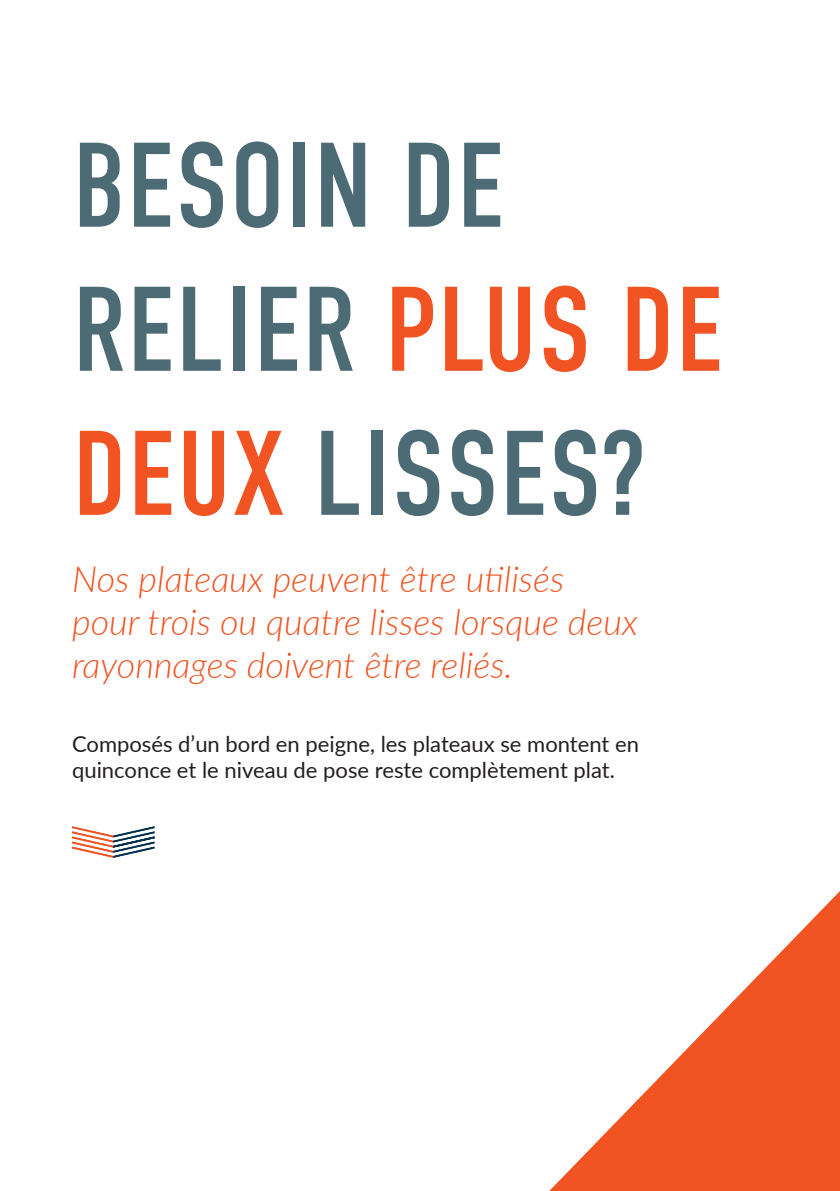
<style>
.page{position:relative;width:840px;height:1191px;background:#fff}
.page>*{position:absolute;margin:0;border:0;box-sizing:border-box;transform-origin:0 0}
.t1{font:120px/144px "DIN Condensed";letter-spacing:.01em;color:#4c6b75}
.t2{font:italic 300 36px/43.2px "Lato";color:#f15422}
.t3{font:22px/26.4px "Lato";color:#231f20}
.s1{color:#f15422}
</style>
<div class="page">
<svg style="left:72px;top:826px;width:82px;height:31px"></svg>
<svg style="left:549px;top:892px;width:290px;height:299px"></svg>
<h1 class="t1" style="left:73px;top:116px;width:651px">BESOIN DE<br>RELIER <span class="s1">PLUS DE<br>DEUX</span> LISSES?</h1>
<h2 class="t2" style="left:72px;top:556px;width:567px">Nos plateaux peuvent être utilisés pour trois ou quatre lisses lorsque deux rayonnages doivent être reliés.</h2>
<p class="t3" style="left:72px;top:730px;width:568px">Composés d’un bord en peigne, les plateaux se montent en quinconce et le niveau de pose reste complètement plat.</p>
</div>
